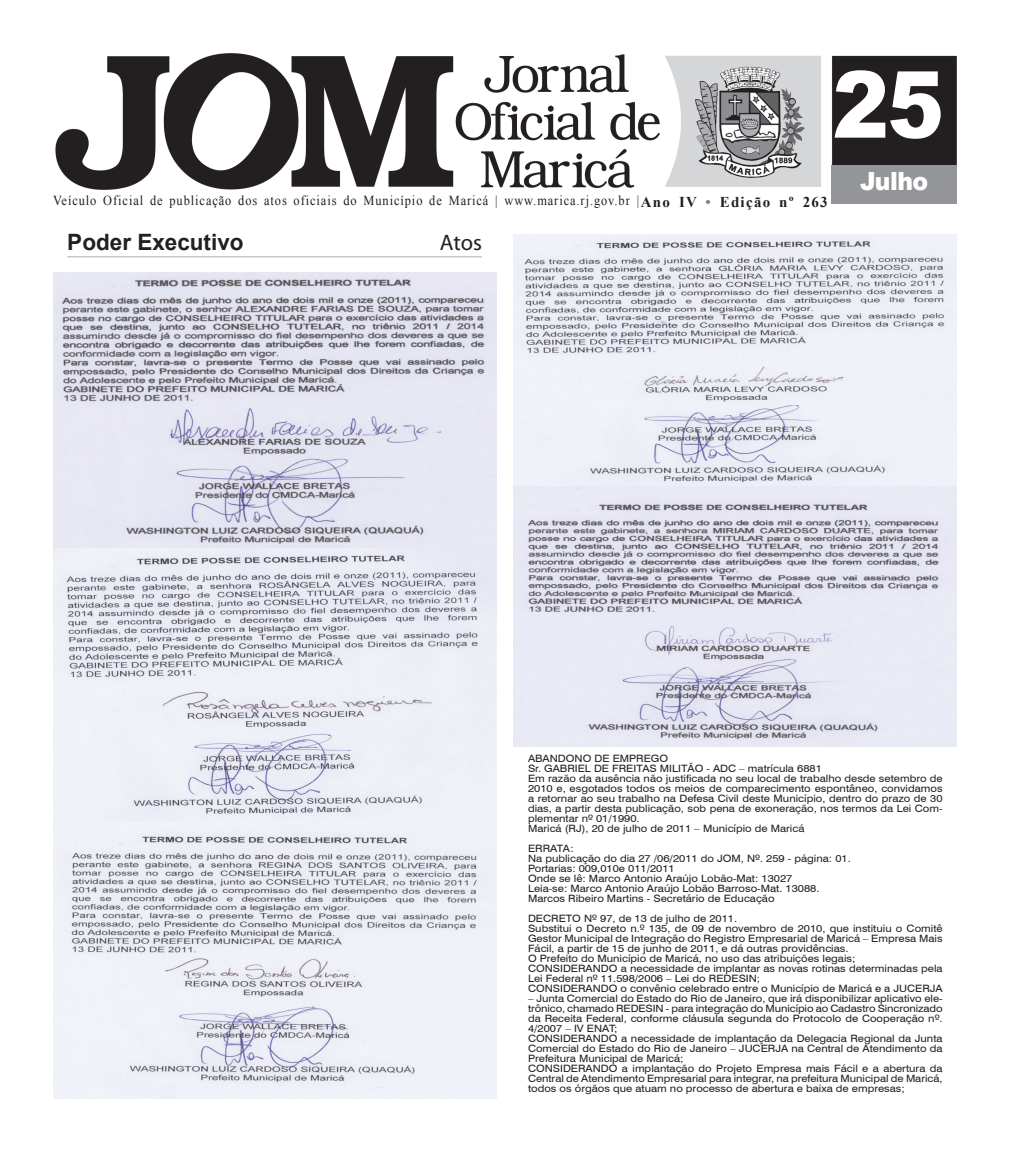
<style>
.page{position:relative;width:1010px;height:1152px;background:#fff}
.page>*{position:absolute;margin:0;border:0;box-sizing:border-box;transform-origin:0 0}
.t1{font:900 92.5px "Arial";color:#fff;scale:.92 1}
.t2{font:900 25px "Arial";letter-spacing:-.02em;color:#fff;scale:.94 1}
.t3{font:700 22.5px "Arial";color:#231f20}
.t4{font:22.5px "Myriad Pro";color:#231f20}
.t5{font:700 15px "Times New Roman";letter-spacing:.085em;color:#231f20}
.t6{font:13.75px "Times New Roman";letter-spacing:.075em;color:#231f20;scale:.9 1}
.t7{font:10.12px/10px "Swiss 721 BT";color:#231f20;scale:1.11 1}
.s1{color:#808285}
</style>
<div class="page">
<img style="left:53px;top:273px;width:443px;height:549px">
<img style="left:53px;top:822px;width:443px;height:276px">
<img style="left:514px;top:235px;width:443px;height:511px">
<img style="left:55px;top:53px;width:902px;height:137px">
<div style="left:831px;top:166px;width:126px;height:38px;background:#939598"></div>
<hr style="left:67px;top:256px;width:415px;height:1px;background:#bcbdc0">
<h1 class="t1" style="left:832px;top:37px;width:123px">25</h1>
<h3 class="t6" style="left:53px;top:191px;width:653px">Veículo Oficial de publicação dos atos oficiais do Município de Maricá | www.marica.rj.gov.br |</h3>
<h3 class="t5" style="left:641px;top:191px;width:188px">Ano IV <span class="s1">•</span> Edição nº 263</h3>
<h3 class="t3" style="left:67px;top:227px;width:178px">Poder Executivo</h3>
<h3 class="t4" style="left:440px;top:229px;width:44px">Atos</h3>
<h2 class="t2" style="left:860px;top:163px;width:74px">Julho</h2>
<p class="t7" style="left:528px;top:753px;width:375px">ABANDONO DE EMPREGO<br>Sr. GABRIEL DE FREITAS MILITÃO - ADC – matrícula 6881<br>Em razão da ausência não justificada no seu local de trabalho desde setembro de 2010 e, esgotados todos os meios de comparecimento espontâneo, convidamos a retornar ao seu trabalho na Defesa Civil deste Município, dentro do prazo de 30 dias, a partir desta publicação, sob pena de exoneração, nos termos da Lei Com&shy;plementar nº 01/1990.<br>Maricá (RJ), 20 de julho de 2011 – Município de Maricá</p>
<p class="t7" style="left:528px;top:843px;width:292px">ERRATA:<br>Na publicação do dia 27 /06/2011 do JOM, Nº. 259 - página: 01.<br>Portarias: 009,010e 011/2011<br>Onde se lê: Marco Antonio Araújo Lobão-Mat: 13027<br>Leia-se: Marco Antonio Araújo Lobão Barroso-Mat. 13088.<br>Marcos Ribeiro Martins - Secretário de Educação</p>
<p class="t7" style="left:528px;top:913px;width:375px">DECRETO Nº 97, de 13 de julho de 2011.<br>Substitui o Decreto n.º 135, de 09 de novembro de 2010, que instituiu o Comitê Gestor Municipal de Integração do Registro Empresarial de Maricá – Empresa Mais Fácil, a partir de 15 de junho de 2011, e dá outras providências.<br>O Prefeito do Município de Maricá, no uso das atribuições legais; CONSIDERANDO a necessidade de implantar as novas rotinas determinadas pela Lei Federal nº 11.598/2006 – Lei do REDESIN;<br>CONSIDERANDO o convênio celebrado entre o Município de Maricá e a JUCERJA</p>
<p class="t7" style="left:528px;top:993px;width:375px">– Junta Comercial do Estado do Rio de Janeiro, que irá disponibilizar aplicativo ele&shy;trônico, chamado REDESIN - para integração do Município ao Cadastro Sincronizado da Receita Federal, conforme cláusula segunda do Protocolo de Cooperação nº.<br>4/2007 – IV ENAT;<br>CONSIDERANDO a necessidade de implantação da Delegacia Regional da Junta Comercial do Estado do Rio de Janeiro – JUCERJA na Central de Atendimento da Prefeitura Municipal de Maricá;<br>CONSIDERANDO a implantação do Projeto Empresa mais Fácil e a abertura da Central de Atendimento Empresarial para integrar, na prefeitura Municipal de Maricá, todos os órgãos que atuam no processo de abertura e baixa de empresas;</p>
</div>
